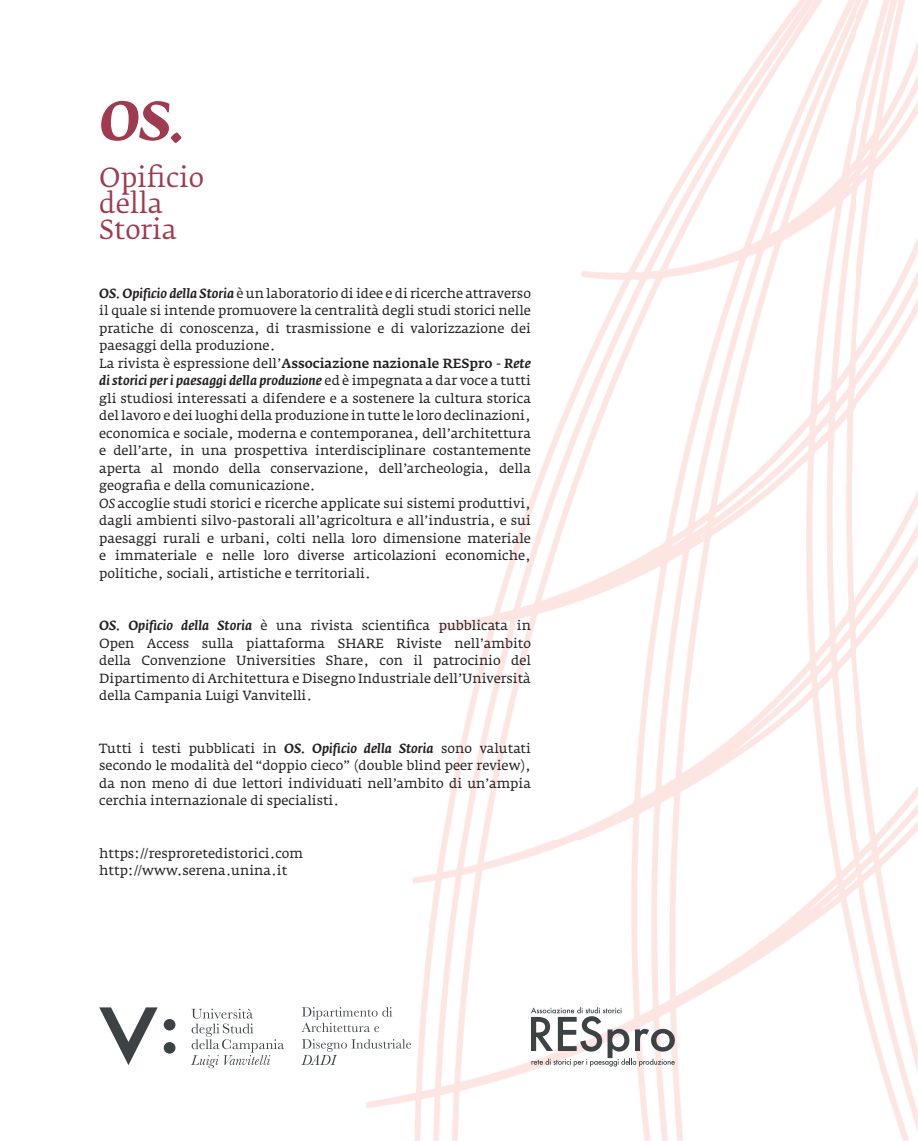
<style>
.page{position:relative;width:918px;height:1141px;background:#fff}
.page>*{position:absolute;margin:0;border:0;box-sizing:border-box;transform-origin:0 0}
.t1{font:italic 700 52.5px "Fedra Serif B Pro";color:#9f3a4f}
.t2{font:26.25px/26.2px "Fedra Serif B Pro";color:#9f3a4f}
.t3{font:13.12px/17.5px "Fedra Serif A Pro";color:#231f20}
.s1{font-weight:500;font-style:italic}
.s2{font-weight:500}
.s3{font-style:italic}
</style>
<div class="page">
<img style="left:438px;top:0;width:418px;height:840px">
<img style="left:856px;top:0;width:62px;height:1141px">
<img style="left:163px;top:840px;width:695px;height:301px">
<svg style="left:531px;top:1007px;width:144px;height:60px"></svg>
<svg style="left:191px;top:1009px;width:93px;height:59px"></svg>
<svg style="left:99px;top:1007px;width:59px;height:58px"></svg>
<div style="left:164px;top:1019px;width:11px;height:11px;background:#3d4245;border-radius:50%"></div>
<div style="left:164px;top:1042px;width:11px;height:12px;background:#3d4245;border-radius:50%"></div>
<svg style="left:302px;top:1007px;width:90px;height:25px"></svg>
<svg style="left:301px;top:1039px;width:110px;height:26px"></svg>
<h1 class="t1" style="left:99px;top:89px;width:89px">OS.</h1>
<h2 class="t2" style="left:99px;top:164px;width:106px">Opificio della<br>Storia</h2>
<p class="t3" style="left:99px;top:285px;width:433px"><span class="s1">OS. Opificio della Storia</span> è un laboratorio di idee e di ricerche attraverso il quale si intende promuovere la centralità degli studi storici nelle pratiche di conoscenza, di trasmissione e di valorizzazione dei paesaggi della produzione.<br>La rivista è espressione dell’<span class="s2">Associazione nazionale RESpro -</span> <span class="s1">Rete di storici per i paesaggi della produzione</span> ed è impegnata a dar voce a tutti gli studiosi interessati a difendere e a sostenere la cultura storica del lavoro e dei luoghi della produzione in tutte le loro declinazioni, economica e sociale, moderna e contemporanea, dell’architettura e dell’arte, in una prospettiva interdisciplinare costantemente aperta al mondo della conservazione, dell’archeologia, della geografia e della comunicazione.<br><span class="s3">OS</span> accoglie studi storici e ricerche applicate sui sistemi produttivi, dagli ambienti silvo-pastorali all’agricoltura e all’industria, e sui paesaggi rurali e urbani, colti nella loro dimensione materiale e immateriale e nelle loro diverse articolazioni economiche, politiche, sociali, artistiche e territoriali.</p>
<p class="t3" style="left:99px;top:617px;width:433px;text-align:justify"><span class="s1">OS. Opificio della Storia</span> è una rivista scientifica pubblicata in Open Access sulla piattaforma SHARE Riviste nell’ambito della Convenzione Universities Share, con il patrocinio del Dipartimento di Architettura e Disegno Industriale dell’Università della Campania Luigi Vanvitelli.</p>
<p class="t3" style="left:99px;top:740px;width:433px;text-align:justify">Tutti i testi pubblicati in <span class="s1">OS. Opificio della Storia</span> sono valutati secondo le modalità del “doppio cieco” (double blind peer review), da non meno di due lettori individuati nell’ambito di un’ampia cerchia internazionale di specialisti.</p>
<p class="t3" style="left:99px;top:845px;width:205px">https://resproretedistorici.com http://www.serena.unina.it</p>
</div>
